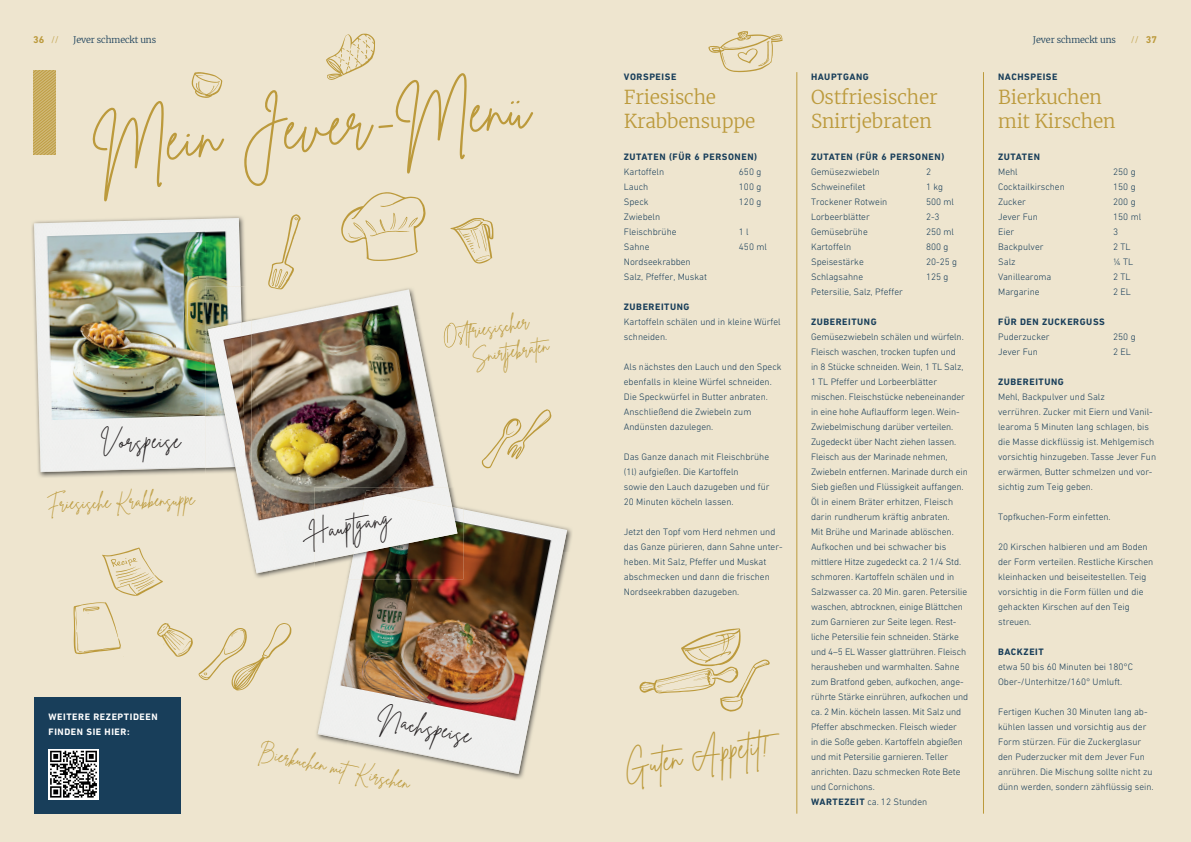
<style>
.page{position:relative;width:1191px;height:842px;background:#eee5cf}
.page>*{position:absolute;margin:0;border:0;box-sizing:border-box;transform-origin:0 0}
.t1{font:59.2px "Brittany Signature";color:#bc9a3c}
.t2{font:28.4px "Brittany Signature";color:#bc9a3c}
.t3{font:21.5px "Brittany Signature";color:#231f20}
.t4{font:300 19px/24px "Merriweather";letter-spacing:-.01em;color:#bc9a3c}
.t5{font:17px/27px "Brittany Signature";color:#bc9a3c}
.t6{font:700 10px "DIN Next W1 G";color:#bc9a3c}
.t7{font:300 10px "DIN Next W1 G";color:#bc9a3c}
.t8{font:300 9.5px/15px "DIN Next W1 G";color:#183e5a}
.t9{font:700 9.5px "DIN Next W1 G";letter-spacing:.06em;color:#183e5a}
.t10{font:700 9.5px/15px "DIN Next W1 G";letter-spacing:.06em;color:#fff}
.t11{font:300 9px "Merriweather";letter-spacing:-.01em;color:#183e5a}
.s1{font-weight:300}
.s2{font-weight:700}
</style>
<div class="page">
<svg style="left:33px;top:71px;width:23px;height:83px"></svg>
<div style="left:34px;top:697px;width:147px;height:117px;background:#183e5a"></div>
<svg style="left:48px;top:749px;width:51px;height:50px"></svg>
<svg style="left:50px;top:751px;width:47px;height:46px"></svg>
<img style="left:567px;top:528px;width:5px;height:24px">
<img style="left:508px;top:774px;width:16px;height:5px">
<img style="left:361px;top:747px;width:23px;height:5px">
<img style="left:384px;top:509px;width:183px;height:265px">
<img style="left:318px;top:579px;width:100px;height:168px">
<img style="left:32px;top:216px;width:214px;height:262px">
<img style="left:34px;top:219px;width:171px;height:253px">
<img style="left:204px;top:218px;width:37px;height:250px">
<hr style="left:796px;top:72px;width:1px;height:742px;background:#bc9a3c">
<hr style="left:983px;top:72px;width:1px;height:742px;background:#bc9a3c">
<img style="left:448px;top:467px;width:5px;height:20px">
<img style="left:235px;top:478px;width:34px;height:100px">
<img style="left:315px;top:487px;width:146px;height:92px">
<img style="left:348px;top:507px;width:115px;height:72px">
<img style="left:205px;top:287px;width:46px;height:191px">
<img style="left:448px;top:322px;width:15px;height:25px">
<img style="left:251px;top:289px;width:197px;height:236px">
<img style="left:238px;top:372px;width:52px;height:201px">
<img style="left:283px;top:525px;width:32px;height:42px">
<img style="left:315px;top:487px;width:137px;height:75px">
<img style="left:353px;top:490px;width:104px;height:64px">
<img style="left:235px;top:321px;width:16px;height:157px">
<img style="left:208px;top:323px;width:37px;height:144px">
<svg style="left:639px;top:628px;width:131px;height:84px"></svg>
<svg style="left:450px;top:218px;width:43px;height:46px"></svg>
<svg style="left:192px;top:72px;width:30px;height:26px"></svg>
<svg style="left:102px;top:548px;width:61px;height:48px"></svg>
<svg style="left:157px;top:623px;width:134px;height:67px"></svg>
<svg style="left:74px;top:602px;width:47px;height:53px"></svg>
<svg style="left:341px;top:192px;width:84px;height:69px"></svg>
<svg style="left:708px;top:31px;width:74px;height:41px"></svg>
<svg style="left:268px;top:214px;width:33px;height:75px"></svg>
<svg style="left:326px;top:34px;width:49px;height:46px"></svg>
<svg style="left:482px;top:409px;width:69px;height:59px"></svg>
<p class="t11" style="left:73px;top:33px;width:85px">Jever schmeckt uns</p>
<p class="t11" style="left:1032px;top:33px;width:85px">Jever schmeckt uns</p>
<p class="t6" style="left:33px;top:33px;width:27px">36 <span class="s1">//</span></p>
<p class="t7" style="left:1130px;top:33px;width:28px">// <span class="s2">37</span></p>
<h1 class="t1" style="left:89px;top:108px;width:440px;rotate:-5deg">Mein Jever-Menü</h1>
<p class="t9" style="left:624px;top:71px;width:54px">VORSPEISE</p>
<h3 class="t4" style="left:624px;top:85px;width:133px">Friesische<br>Krabbensuppe</h3>
<p class="t9" style="left:624px;top:151px;width:135px">ZUTATEN (FÜR 6 PERSONEN)</p>
<p class="t8" style="left:624px;top:164px;width:42px">Kartoffeln</p>
<p class="t8" style="left:739px;top:164px;width:24px">650 g</p>
<p class="t8" style="left:624px;top:179px;width:26px">Lauch</p>
<p class="t8" style="left:739px;top:179px;width:24px">100 g</p>
<p class="t8" style="left:624px;top:194px;width:26px">Speck</p>
<p class="t8" style="left:739px;top:194px;width:24px">120 g</p>
<p class="t8" style="left:624px;top:209px;width:54px">Zwiebeln<br>Fleischbrühe</p>
<p class="t8" style="left:739px;top:224px;width:11px">1 l</p>
<h3 class="t3" style="left:100px;top:428px;width:82px;rotate:-1deg">Vorspeise</h3>
<h3 class="t5" style="left:46px;top:490px;width:150px;rotate:-2deg">Friesische Krabbensuppe</h3>
<p class="t10" style="left:48px;top:709px;width:111px">WEITERE REZEPTIDEEN<br>FINDEN SIE HIER:</p>
<h3 class="t5" style="left:466px;top:317px;width:79px;text-indent:-26px;rotate:-9deg">Ostfriesischer<br>Snirtjebraten</h3>
<h3 class="t3" style="left:307px;top:519px;width:84px;rotate:-11deg">Hauptgang</h3>
<h3 class="t3" style="left:381px;top:704px;width:96px;rotate:11deg">Nachspeise</h3>
<h3 class="t5" style="left:262px;top:737px;width:155px;rotate:12deg">Bierkuchen mit Kirschen</h3>
<p class="t8" style="left:624px;top:239px;width:27px">Sahne</p>
<p class="t8" style="left:739px;top:239px;width:30px">450 ml</p>
<p class="t8" style="left:624px;top:254px;width:85px">Nordseekrabben<br>Salz, Pfeffer, Muskat</p>
<p class="t9" style="left:624px;top:301px;width:67px">ZUBEREITUNG</p>
<p class="t8" style="left:624px;top:314px;width:158px">Kartoffeln schälen und in kleine Würfel schneiden.</p>
<p class="t8" style="left:624px;top:359px;width:159px">Als nächstes den Lauch und den Speck ebenfalls in kleine Würfel schneiden.<br>Die Speckwürfel in Butter anbraten.<br>Anschließend die Zwiebeln zum<br>Andünsten dazulegen.</p>
<p class="t8" style="left:624px;top:449px;width:147px">Das Ganze danach mit Fleischbrühe (1l) aufgießen. Die Kartoffeln<br>sowie den Lauch dazugeben und für<br>20 Minuten köcheln lassen.</p>
<p class="t8" style="left:624px;top:524px;width:160px">Jetzt den Topf vom Herd nehmen und das Ganze pürieren, dann Sahne unter&shy;heben. Mit Salz, Pfeffer und Muskat abschmecken und dann die frischen Nordseekrabben dazugeben.</p>
<h2 class="t2" style="left:621px;top:749px;width:148px;rotate:-9deg">Guten Appetit!</h2>
<p class="t9" style="left:811px;top:71px;width:59px">HAUPTGANG</p>
<h3 class="t4" style="left:811px;top:85px;width:128px">Ostfriesischer<br>Snirtjebraten</h3>
<p class="t9" style="left:811px;top:151px;width:135px">ZUTATEN (FÜR 6 PERSONEN)</p>
<p class="t8" style="left:811px;top:164px;width:70px">Gemüsezwiebeln</p>
<p class="t8" style="left:926px;top:164px;width:7px">2</p>
<p class="t8" style="left:811px;top:179px;width:56px">Schweinefilet</p>
<p class="t8" style="left:926px;top:179px;width:19px">1 kg</p>
<p class="t8" style="left:811px;top:194px;width:78px">Trockener Rotwein</p>
<p class="t8" style="left:926px;top:194px;width:30px">500 ml</p>
<p class="t8" style="left:811px;top:209px;width:60px">Lorbeerblätter</p>
<p class="t8" style="left:926px;top:209px;width:15px">2-3</p>
<p class="t8" style="left:811px;top:224px;width:58px">Gemüsebrühe</p>
<p class="t8" style="left:926px;top:224px;width:30px">250 ml</p>
<p class="t8" style="left:811px;top:239px;width:42px">Kartoffeln</p>
<p class="t8" style="left:926px;top:239px;width:24px">800 g</p>
<p class="t8" style="left:811px;top:254px;width:54px">Speisestärke</p>
<p class="t8" style="left:926px;top:254px;width:33px">20-25 g</p>
<p class="t8" style="left:811px;top:269px;width:54px">Schlagsahne</p>
<p class="t8" style="left:926px;top:269px;width:24px">125 g</p>
<p class="t8" style="left:811px;top:284px;width:93px">Petersilie, Salz, Pfeffer</p>
<p class="t9" style="left:811px;top:316px;width:67px">ZUBEREITUNG</p>
<p class="t8" style="left:811px;top:329px;width:159px">Gemüsezwiebeln schälen und würfeln.<br>Fleisch waschen, trocken tupfen und<br>in 8 Stücke schneiden. Wein, 1 TL Salz, 1 TL Pfeffer und Lorbeerblätter mischen. Fleischstücke nebeneinander in eine hohe Auflaufform legen. Wein-Zwiebelmischung darüber verteilen.<br>Zugedeckt über Nacht ziehen lassen.<br>Fleisch aus der Marinade nehmen, Zwiebeln entfernen. Marinade durch ein Sieb gießen und Flüssigkeit auffangen.<br>Öl in einem Bräter erhitzen, Fleisch darin rundherum kräftig anbraten.<br>Mit Brühe und Marinade ablöschen.<br>Aufkochen und bei schwacher bis mittlere Hitze zugedeckt ca. 2 1/4 Std. schmoren. Kartoffeln schälen und in Salzwasser ca. 20 Min. garen. Petersilie waschen, abtrocknen, einige Blättchen zum Garnieren zur Seite legen. Rest&shy;liche Petersilie fein schneiden. Stärke und 4–5 EL Wasser glattrühren. Fleisch herausheben und warmhalten. Sahne zum Bratfond geben, aufkochen, ange&shy;rührte Stärke einrühren, aufkochen und ca. 2 Min. köcheln lassen. Mit Salz und Pfeffer abschmecken. Fleisch wieder<br>in die Soße geben. Kartoffeln abgießen und mit Petersilie garnieren. Teller anrichten. Dazu schmecken Rote Bete und Cornichons.<br><span class="s2">WARTEZEIT</span> ca. 12 Stunden</p>
<p class="t9" style="left:998px;top:71px;width:61px">NACHSPEISE</p>
<h3 class="t4" style="left:998px;top:85px;width:119px">Bierkuchen mit Kirschen</h3>
<p class="t9" style="left:998px;top:151px;width:43px">ZUTATEN</p>
<p class="t8" style="left:998px;top:164px;width:21px">Mehl</p>
<p class="t8" style="left:1113px;top:164px;width:24px">250 g</p>
<p class="t8" style="left:998px;top:179px;width:68px">Cocktailkirschen</p>
<p class="t8" style="left:1113px;top:179px;width:24px">150 g</p>
<p class="t8" style="left:998px;top:194px;width:29px">Zucker</p>
<p class="t8" style="left:1113px;top:194px;width:24px">200 g</p>
<p class="t8" style="left:998px;top:209px;width:41px">Jever Fun</p>
<p class="t8" style="left:1113px;top:209px;width:30px">150 ml</p>
<p class="t8" style="left:998px;top:224px;width:18px">Eier</p>
<p class="t8" style="left:1113px;top:224px;width:7px">3</p>
<p class="t8" style="left:998px;top:239px;width:47px">Backpulver</p>
<p class="t8" style="left:1113px;top:239px;width:19px">2 TL</p>
<p class="t8" style="left:998px;top:254px;width:19px">Salz</p>
<p class="t8" style="left:1113px;top:254px;width:22px">¼ TL</p>
<p class="t8" style="left:998px;top:269px;width:55px">Vanillearoma</p>
<p class="t8" style="left:1113px;top:269px;width:19px">2 TL</p>
<p class="t8" style="left:998px;top:284px;width:43px">Margarine</p>
<p class="t8" style="left:1113px;top:284px;width:19px">2 EL</p>
<p class="t9" style="left:998px;top:316px;width:108px">FÜR DEN ZUCKERGUSS</p>
<p class="t8" style="left:998px;top:329px;width:53px">Puderzucker</p>
<p class="t8" style="left:1113px;top:329px;width:24px">250 g</p>
<p class="t8" style="left:998px;top:344px;width:41px">Jever Fun</p>
<p class="t8" style="left:1113px;top:344px;width:19px">2 EL</p>
<p class="t9" style="left:998px;top:376px;width:67px">ZUBEREITUNG</p>
<p class="t8" style="left:998px;top:389px;width:159px">Mehl, Backpulver und Salz<br>verrühren. Zucker mit Eiern und Vanil&shy;learoma 5 Minuten lang schlagen, bis die Masse dickflüssig ist. Mehlgemisch vorsichtig hinzugeben. Tasse Jever Fun erwärmen, Butter schmelzen und vor&shy;sichtig zum Teig geben.</p>
<p class="t8" style="left:998px;top:509px;width:114px">Topfkuchen-Form einfetten.</p>
<p class="t8" style="left:998px;top:539px;width:157px">20 Kirschen halbieren und am Boden der Form verteilen. Restliche Kirschen kleinhacken und beiseitestellen. Teig vorsichtig in die Form füllen und die gehackten Kirschen auf den Teig streuen.</p>
<p class="t9" style="left:998px;top:646px;width:47px">BACKZEIT</p>
<p class="t8" style="left:998px;top:659px;width:136px">etwa 50 bis 60 Minuten bei 180°C<br>Ober-/Unterhitze/160° Umluft.</p>
<p class="t8" style="left:998px;top:704px;width:157px">Fertigen Kuchen 30 Minuten lang ab&shy;kühlen lassen und vorsichtig aus der Form stürzen. Für die Zuckerglasur den Puderzucker mit dem Jever Fun anrühren. Die Mischung sollte nicht zu dünn werden, sondern zähflüssig sein.</p>
</div>
